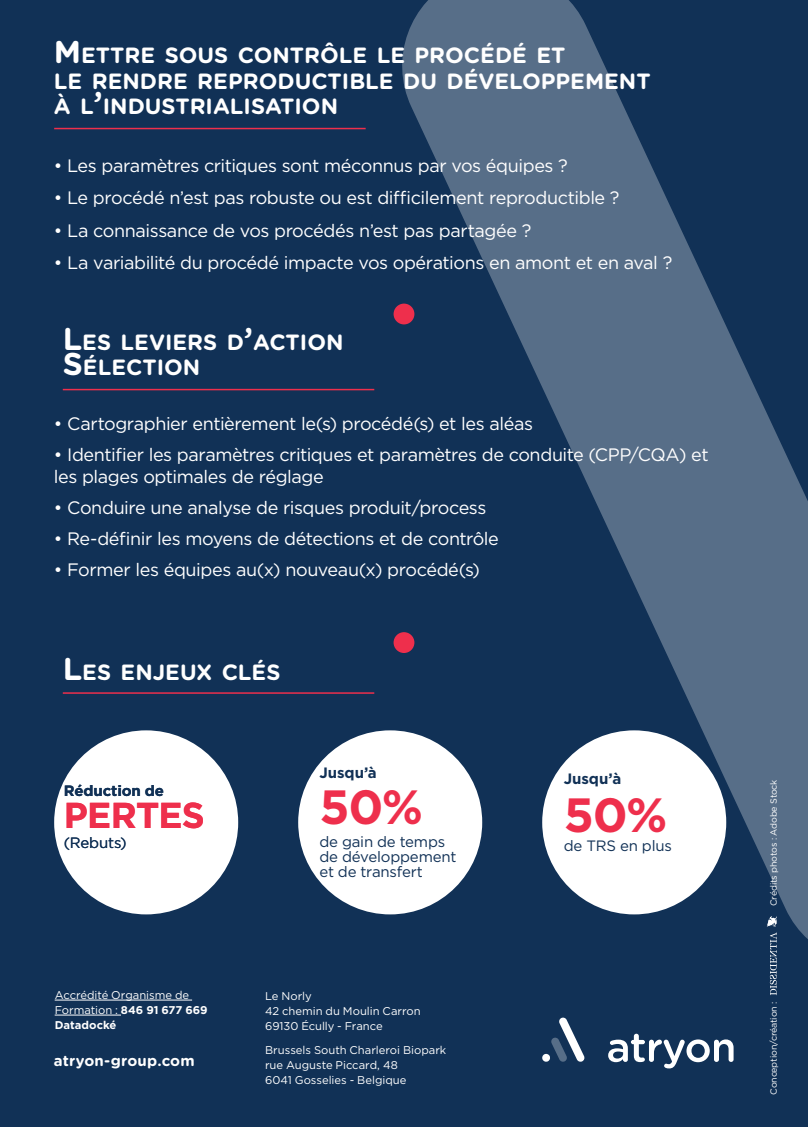
<style>
.page{position:relative;width:808px;height:1127px;background:#113156}
.page>*{position:absolute;margin:0;border:0;box-sizing:border-box;transform-origin:0 0}
.t1{font:700 48px "Gotham";color:#ee2f4c}
.t2{font:700 36px "Gotham";letter-spacing:-.02em;color:#ee2f4c}
.t3{font:700 22.05px/25.5px "Gotham Rounded";color:#fff}
.t4{font:18px/22.5px "Gotham";letter-spacing:-.025em;color:#fff}
.t5{font:15px/15px "Gotham";letter-spacing:-.01em;color:#113156}
.t6{font:700 15px "Gotham";letter-spacing:-.005em;color:#113156}
.t7{font:700 15px "Gotham Rounded";letter-spacing:.01em;color:#fff}
.t8{font:11.25px/15px "Gotham";color:#fff}
.t9{font:9px "Gotham";letter-spacing:-.02em;color:#fff}
.s1{font-size:31.5px}
.s2{font-weight:700}
</style>
<div class="page">
<div style="left:54px;top:730px;width:184px;height:184px;background:#fff;border-radius:50%"></div>
<svg style="left:769px;top:964px;width:8px;height:31px"></svg>
<svg style="left:542px;top:1017px;width:43px;height:45px"></svg>
<svg style="left:608px;top:1034px;width:125px;height:34px"></svg>
<div style="left:298px;top:730px;width:184px;height:184px;background:#fff;border-radius:50%"></div>
<hr style="left:55px;top:1000px;width:137px;height:1px;background:#fff">
<hr style="left:55px;top:1015px;width:66px;height:1px;background:#fff">
<div style="left:394px;top:304px;width:20px;height:20px;background:#ee2f4c;border-radius:50%"></div>
<div style="left:394px;top:632px;width:20px;height:21px;background:#ee2f4c;border-radius:50%"></div>
<hr style="left:54px;top:128px;width:312px;height:1px;background:#ee2f4c">
<hr style="left:63px;top:692px;width:311px;height:2px;background:#ee2f4c">
<hr style="left:63px;top:389px;width:311px;height:1px;background:#ee2f4c">
<svg style="left:401px;top:0;width:407px;height:964px"></svg>
<p class="t3" style="left:54px;top:42px;width:598px"><span class="s1">M</span>ETTRE SOUS CONTRÔLE LE PROCÉDÉ ET<br>LE RENDRE REPRODUCTIBLE DU DÉVELOPPEM ENT<br>À L<span class="s1">’</span>INDUSTRIALISATION</p>
<p class="t4" style="left:54px;top:154px;width:516px">• Les paramètres critiques sont méconnus par vos équipes ?</p>
<p class="t4" style="left:54px;top:186px;width:567px">• Le procédé n’est pas robuste ou est difficilement reproductible ?</p>
<p class="t4" style="left:54px;top:219px;width:479px">• La connaissance de vos procédés n’est pas partagée ?</p>
<p class="t4" style="left:54px;top:251px;width:620px">• La variabilité du procédé impacte vos opérations en amont et en aval ?</p>
<p class="t3" style="left:63px;top:328px;width:282px"><span class="s1">L</span>ES LEVIERS D<span class="s1">’</span>ACTION<br><span class="s1">S</span>ÉLECTION</p>
<p class="t4" style="left:54px;top:412px;width:481px">• Cartographier entièrement le(s) procédé(s) et les aléas</p>
<p class="t4" style="left:54px;top:443px;width:656px">• Identifier les paramètres critiques et paramètres de conduite (CPP/CQA) et les plages optimales de réglage</p>
<p class="t4" style="left:54px;top:496px;width:434px">• Conduire une analyse de risques produit/process</p>
<p class="t4" style="left:54px;top:527px;width:447px">• Re-définir les moyens de détections et de contrôle</p>
<p class="t4" style="left:54px;top:558px;width:428px">• Former les équipes au(x) nouveau(x) procédé(s)</p>
<p class="t3" style="left:63px;top:658px;width:219px"><span class="s1">L</span>ES ENJEUX CLÉS</p>
<p class="t6" style="left:64px;top:780px;width:102px">Réduction de</p>
<h2 class="t2" style="left:64px;top:792px;width:143px">PERTES</h2>
<p class="t5" style="left:64px;top:835px;width:64px">(Rebuts)</p>
<p class="t6" style="left:319px;top:762px;width:59px">Jusqu’à</p>
<h1 class="t1" style="left:319px;top:775px;width:105px">50%</h1>
<p class="t5" style="left:319px;top:834px;width:139px">de gain de temps de développement et de transfert</p>
<p class="t8" style="left:55px;top:987px;width:155px">Accrédité Organisme de<br>Formation : <span class="s2">846 91 677 669<br>Datadocké</span></p>
<p class="t7" style="left:54px;top:1049px;width:142px">atryon-group.com</p>
<p class="t8" style="left:265px;top:988px;width:157px">Le Norly<br>42 chemin du Moulin Carron<br>69130 Écully - France</p>
<p class="t8" style="left:265px;top:1042px;width:183px">Brussels South Charleroi Biopark rue Auguste Piccard, 48<br>6041 Gosselies - Belgique</p>
<p class="t6" style="left:564px;top:769px;width:59px">Jusqu’à</p>
<h1 class="t1" style="left:564px;top:783px;width:105px">50%</h1>
<p class="t5" style="left:564px;top:838px;width:110px">de TRS en plus</p>
<p class="t9" style="left:768px;top:906px;width:128px;rotate:-90deg">Crédits photos : Adobe Stock</p>
<p class="t9" style="left:768px;top:1095px;width:95px;rotate:-90deg">Conception/création :</p>
</div>
